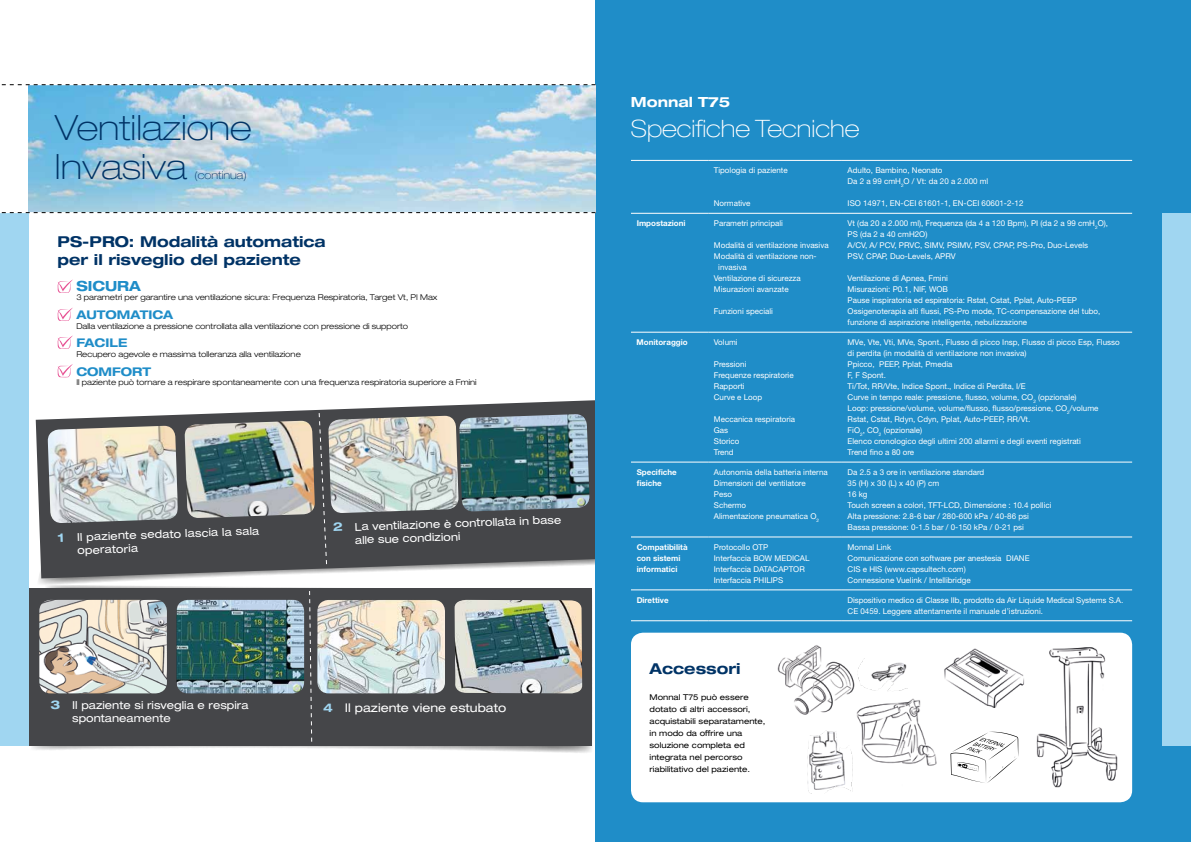
<style>
.page{position:relative;width:1191px;height:842px;background:#fff}
.page>*{position:absolute;margin:0;border:0;box-sizing:border-box;transform-origin:0 0}
.t1{font:100 expanded 34.9px/38.7px "Helvetica Neue LT Std";color:#036}
.t2{font:100 expanded 24px "Helvetica Neue LT Std";color:#fff}
.t3{font:700 expanded 15px/18px "Helvetica Neue LT Std";color:#036}
.t4{font:700 expanded 14px "Helvetica Neue LT Std";color:#fff}
.t5{font:700 expanded 14px "Helvetica Neue LT Std";color:#1f8dc8}
.t6{font:expanded 12px "Helvetica Neue LT Std";color:#fff}
.t7{font:700 expanded 12px "Helvetica Neue LT Std";color:#1f8dc8}
.t8{font:expanded 11px/13.2px "Helvetica Neue LT Std";color:#fff}
.t9{font:100 expanded 11px "Helvetica Neue LT Std";color:#036}
.t10{font:8px/11px "Helvetica Neue LT Std";color:#fff}
.t11{font:300 expanded 8px "Helvetica Neue LT Std";color:#000}
.t12{font:expanded 8px/12px "Helvetica Neue LT Std";color:#000}
.t13{font:700 8px/11px "Helvetica Neue LT Std";color:#fff}
.s1{font-weight:700;font-size:12px;color:#a0d6f1}
.s2{font-weight:700;color:#a0d6f1}
</style>
<div class="page">
<svg style="left:32px;top:587px;width:561px;height:166px"></svg>
<div style="left:0;top:588px;width:591px;height:158px;background:#454649"></div>
<svg style="left:35px;top:419px;width:187px;height:168px"></svg>
<svg style="left:36px;top:400px;width:559px;height:178px;fill:#454649"></svg>
<img style="left:47px;top:426px;width:131px;height:97px">
<img style="left:39px;top:600px;width:128px;height:93px">
<img style="left:317px;top:600px;width:128px;height:93px">
<img style="left:184px;top:421px;width:131px;height:97px">
<img style="left:328px;top:416px;width:131px;height:97px">
<div style="left:595px;top:0;width:596px;height:842px;background:#1f8dc8"></div>
<div style="left:631px;top:633px;width:501px;height:169px;background:#fff;border-radius:12px"></div>
<img style="left:777px;top:645px;width:45px;height:43px">
<img style="left:944px;top:648px;width:81px;height:60px">
<img style="left:1030px;top:632px;width:96px;height:156px">
<img style="left:907px;top:698px;width:39px;height:68px">
<div style="left:1162px;top:213px;width:29px;height:533px;background:#a0d6f1"></div>
<svg style="left:57px;top:279px;width:16px;height:14px"></svg>
<svg style="left:57px;top:307px;width:16px;height:14px"></svg>
<svg style="left:57px;top:335px;width:16px;height:14px"></svg>
<svg style="left:57px;top:364px;width:16px;height:14px"></svg>
<div style="left:0;top:213px;width:28px;height:533px;background:#a0d6f1"></div>
<svg style="left:318px;top:412px;width:9px;height:153px"></svg>
<svg style="left:309px;top:591px;width:4px;height:151px"></svg>
<img style="left:28px;top:85px;width:567px;height:127px">
<img style="left:792px;top:658px;width:115px;height:135px">
<img style="left:176px;top:600px;width:128px;height:93px">
<img style="left:459px;top:414px;width:131px;height:98px">
<img style="left:454px;top:600px;width:128px;height:93px">
<svg style="left:950px;top:732px;width:68px;height:51px"></svg>
<hr style="left:631px;top:213px;width:77px;height:1px;background:#fff">
<hr style="left:708px;top:213px;width:134px;height:1px;background:#fff">
<hr style="left:842px;top:213px;width:290px;height:1px;background:#fff">
<hr style="left:631px;top:332px;width:77px;height:1px;background:#fff">
<hr style="left:708px;top:332px;width:134px;height:1px;background:#fff">
<hr style="left:842px;top:332px;width:290px;height:1px;background:#fff">
<hr style="left:631px;top:462px;width:77px;height:1px;background:#fff">
<hr style="left:708px;top:462px;width:134px;height:1px;background:#fff">
<hr style="left:842px;top:462px;width:290px;height:1px;background:#fff">
<hr style="left:631px;top:537px;width:77px;height:1px;background:#fff">
<hr style="left:708px;top:537px;width:134px;height:1px;background:#fff">
<hr style="left:842px;top:537px;width:290px;height:1px;background:#fff">
<hr style="left:631px;top:590px;width:77px;height:1px;background:#fff">
<hr style="left:708px;top:590px;width:134px;height:1px;background:#fff">
<hr style="left:842px;top:590px;width:290px;height:1px;background:#fff">
<hr style="left:631px;top:160px;width:77px;height:1px;background:#fff">
<hr style="left:708px;top:160px;width:134px;height:1px;background:#fff">
<hr style="left:842px;top:160px;width:290px;height:1px;background:#fff">
<hr style="left:631px;top:620px;width:77px;height:1px;background:#fff">
<hr style="left:708px;top:620px;width:134px;height:1px;background:#fff">
<hr style="left:842px;top:620px;width:290px;height:1px;background:#fff">
<svg style="left:1px;top:84px;width:594px;height:1px"></svg>
<svg style="left:1px;top:212px;width:594px;height:1px"></svg>
<svg style="left:58px;top:533px;width:5px;height:9px"></svg>
<h1 class="t1" style="left:55px;top:108px;width:198px">Ventilazione<br>Invasiva</h1>
<h3 class="t9" style="left:195px;top:168px;width:54px">(continua)</h3>
<h3 class="t3" style="left:58px;top:232px;width:270px">PS-PRO: Modalità automatica per il risveglio del paziente</h3>
<h3 class="t5" style="left:76px;top:277px;width:66px">SICURA</h3>
<p class="t11" style="left:76px;top:293px;width:363px">3 parametri per garantire una ventilazione sicura: Frequenza Respiratoria, Target Vt, PI Max</p>
<h3 class="t7" style="left:76px;top:307px;width:98px">AUTOMATICA</h3>
<p class="t11" style="left:76px;top:321px;width:333px">Dalla ventilazione a pressione controllata alla ventilazione con pressione di supporto</p>
<h3 class="t7" style="left:76px;top:336px;width:53px">FACILE</h3>
<p class="t11" style="left:76px;top:349px;width:226px">Recupero agevole e massima tolleranza alla ventilazione</p>
<h3 class="t7" style="left:76px;top:364px;width:76px">COMFORT</h3>
<p class="t11" style="left:76px;top:378px;width:402px">Il paziente può tornare a respirare spontaneamente con una frequenza respiratoria superiore a Fmini</p>
<h3 class="t8" style="left:77px;top:530px;width:184px;rotate:-2deg">Il paziente sedato lascia la sala operatoria</h3>
<h3 class="t8" style="left:333px;top:521px;width:230px;rotate:-2deg"><span class="s1">2</span> La ventilazione è controllata in base</h3>
<h3 class="t8" style="left:355px;top:533px;width:107px;rotate:-2deg">alle sue condizioni</h3>
<h3 class="t8" style="left:72px;top:698px;width:178px;text-indent:-22px"><span class="s1">3</span> Il paziente si risveglia e respira spontaneamente</h3>
<h3 class="t6" style="left:323px;top:701px;width:185px"><span class="s2">4</span> Il paziente viene estubato</h3>
<h3 class="t4" style="left:631px;top:93px;width:101px">Monnal T75</h3>
<h2 class="t2" style="left:631px;top:114px;width:230px">Specifiche Tecniche</h2>
<p class="t10" style="left:714px;top:165px;width:75px">Tipologia di paziente</p>
<p class="t10" style="left:714px;top:198px;width:38px">Normative</p>
<p class="t13" style="left:636px;top:218px;width:50px">Impostazioni</p>
<p class="t10" style="left:714px;top:218px;width:71px">Parametri principali</p>
<p class="t10" style="left:714px;top:240px;width:116px">Modalità di ventilazione invasiva</p>
<p class="t10" style="left:714px;top:251px;width:104px">Modalità di ventilazione non-</p>
<p class="t10" style="left:718px;top:262px;width:30px">invasiva</p>
<p class="t10" style="left:714px;top:273px;width:88px">Ventilazione di sicurezza</p>
<p class="t10" style="left:714px;top:284px;width:76px">Misurazioni avanzate</p>
<p class="t10" style="left:714px;top:306px;width:61px">Funzioni speciali</p>
<p class="t13" style="left:636px;top:336px;width:53px">Monitoraggio</p>
<p class="t10" style="left:714px;top:336px;width:25px">Volumi</p>
<p class="t10" style="left:714px;top:358px;width:81px">Pressioni<br>Frequenze respiratorie<br>Rapporti<br>Curve e Loop</p>
<p class="t10" style="left:714px;top:413px;width:83px">Meccanica respiratoria<br>Gas<br>Storico<br>Trend</p>
<p class="t10" style="left:847px;top:165px;width:142px">Adulto, Bambino, Neonato<br>Da 2 a 99 cmH<sub>2</sub>O / Vt: da 20 a 2.000 ml</p>
<p class="t10" style="left:847px;top:198px;width:177px">ISO 14971, EN-CEI 61601-1, EN-CEI 60601-2-12</p>
<p class="t10" style="left:847px;top:218px;width:262px">Vt (da 20 a 2.000 ml), Frequenza (da 4 a 120 Bpm), PI (da 2 a 99 cmH<sub>2</sub>O), PS (da 2 a 40 cmH2O)<br>A/CV, A/ PCV, PRVC, SIMV, PSIMV, PSV, CPAP, PS-Pro, Duo-Levels<br>PSV, CPAP, Duo-Levels, APRV</p>
<p class="t10" style="left:847px;top:273px;width:254px">Ventilazione di Apnea, Fmini<br>Misurazioni: P0.1, NIF, WOB<br>Pause inspiratoria ed espiratoria: Rstat, Cstat, Pplat, Auto-PEEP Ossigenoterapia alti flussi, PS-Pro mode, TC-compensazione del tubo, funzione di aspirazione intelligente, nebulizzazione</p>
<p class="t10" style="left:847px;top:336px;width:274px">MVe, Vte, Vti, MVe, Spont., Flusso di picco Insp, Flusso di picco Esp, Flusso di perdita (in modalità di ventilazione non invasiva)<br>Ppicco, PEEP, Pplat, Pmedia<br>F, F Spont.<br>Ti/Tot, RR/Vte, Indice Spont., Indice di Perdita, I/E<br>Curve in tempo reale: pressione, flusso, volume, CO<sub>2</sub> (opzionale)<br>Loop: pressione/volume, volume/flusso, flusso/pressione, CO<sub>2</sub>/volume Rstat, Cstat, Rdyn, Cdyn, Pplat, Auto-PEEP, RR/Vt.<br>FiO<sub>2</sub>, CO<sub>2</sub> (opzionale)<br>Elenco cronologico degli ultimi 200 allarmi e degli eventi registrati<br>Trend fino a 80 ore</p>
<p class="t13" style="left:636px;top:466px;width:42px">Specifiche fisiche</p>
<p class="t10" style="left:714px;top:466px;width:115px">Autonomia della batteria interna<br>Dimensioni del ventilatore<br>Peso<br>Schermo<br>Alimentazione pneumatica O<sub>2</sub></p>
<p class="t10" style="left:847px;top:466px;width:205px">Da 2.5 a 3 ore in ventilazione standard<br>35 (H) x 30 (L) x 40 (P) cm<br>16 kg<br>Touch screen a colori, TFT-LCD, Dimensione : 10.4 pollici Alta pressione: 2.8-6 bar / 280-600 kPa / 40-86 psi Bassa pressione: 0-1.5 bar / 0-150 kPa / 0-21 psi</p>
<p class="t13" style="left:636px;top:541px;width:52px">Compatibilità con sistemi informatici</p>
<p class="t10" style="left:714px;top:541px;width:97px">Protocollo OTP<br>Interfaccia BOW MEDICAL<br>Interfaccia DATACAPTOR<br>Interfaccia PHILIPS</p>
<p class="t10" style="left:847px;top:541px;width:183px">Monnal Link<br>Comunicazione con software per anestesia DIANE<br>CIS e HIS (www.capsultech.com)<br>Connessione Vuelink / Intellibridge</p>
<p class="t13" style="left:636px;top:594px;width:33px">Direttive</p>
<p class="t10" style="left:847px;top:594px;width:277px">Dispositivo medico di Classe IIb, prodotto da Air Liquide Medical Systems S.A.<br>CE 0459. Leggere attentamente il manuale d’istruzioni.</p>
<h3 class="t3" style="left:649px;top:659px;width:93px">Accessori</h3>
<p class="t12" style="left:649px;top:691px;width:118px">Monnal T75 può essere dotato di altri accessori, acquistabili separatamente, in modo da offrire una soluzione completa ed integrata nel percorso riabilitativo del paziente.</p>
</div>
